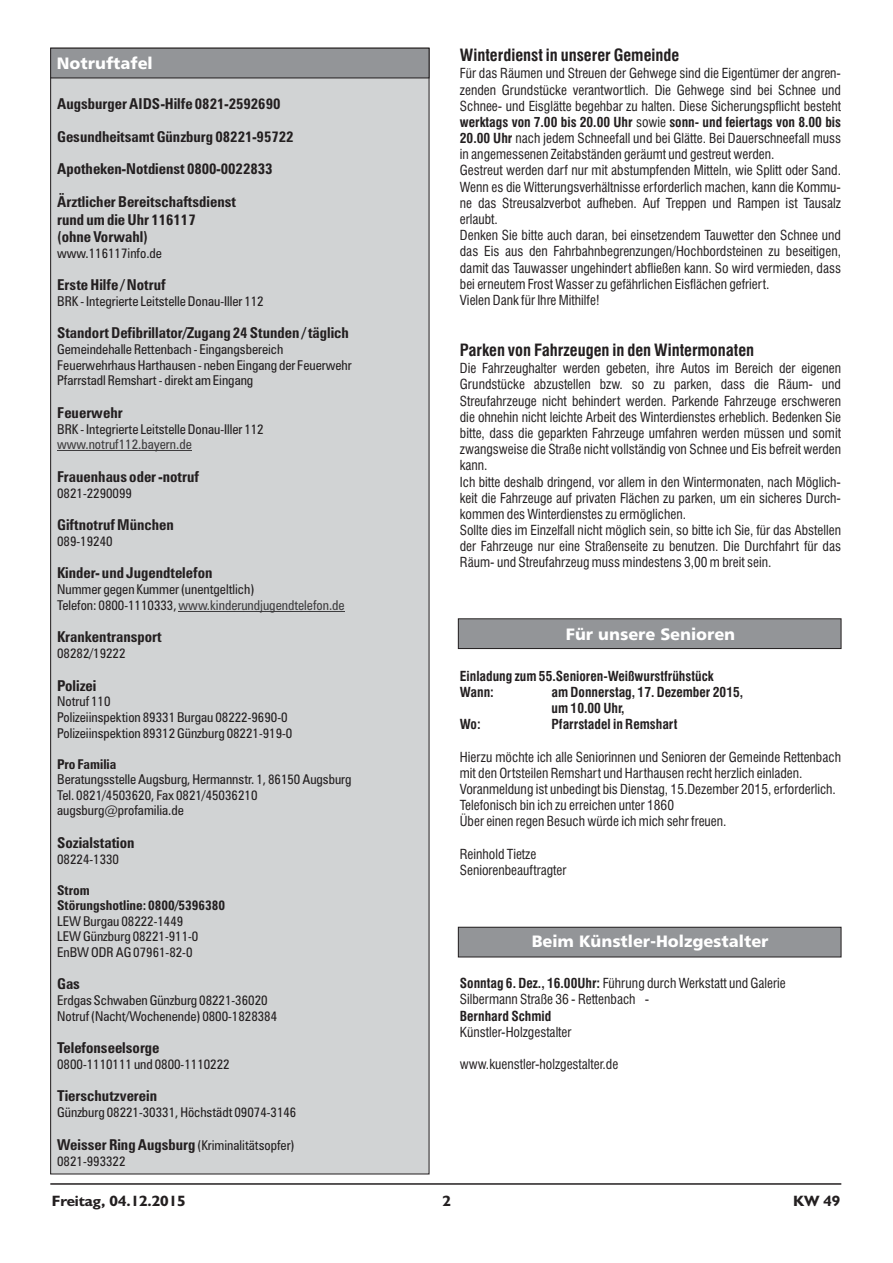
<style>
.page{position:relative;width:893px;height:1263px;background:#fff}
.page>*{position:absolute;margin:0;border:0;box-sizing:border-box;transform-origin:0 0}
.t1{font:16.5px "Humanist 777 BT Black B";color:#fff}
.t2{font:700 condensed 16.5px "Swiss 721 BT";color:#231f20}
.t3{font:700 condensed 15px/32.8px "Zurich BT";color:#231f20}
.t4{font:700 15px "Humanist 521 BT";letter-spacing:-.005em;color:#231f20;scale:1.04 1}
.t5{font:condensed 13.5px/16.2px "Swiss 721 BT";color:#231f20}
.t6{font:condensed 13.5px/15.6px "Zurich BT";color:#231f20}
.t7{font:700 condensed 13.5px/16.2px "Swiss 721 BT";color:#231f20}
.t8{font:700 condensed 13.5px/15.6px "Zurich BT";color:#231f20}
.t9{font:condensed 13.5px "Zurich BT";color:#3e3d3f}
.s1{color:#3e3d3f}
.s2{font-weight:700;font-size:15px}
.s3{font-weight:700}
</style>
<div class="page">
<div style="left:51px;top:48px;width:378px;height:1126px;background:#d1d3d4"></div>
<hr style="left:50px;top:1183px;width:791px;height:2px;background:#231f20">
<hr style="left:57px;top:451px;width:135px;height:1px;background:#3e3d3f">
<hr style="left:179px;top:611px;width:166px;height:1px;background:#3e3d3f">
<div style="left:51px;top:48px;width:378px;height:30px;background:#939598"></div>
<div style="left:50px;top:48px;width:379px;height:30px;border:1px solid #231f20"></div>
<div style="left:458px;top:619px;width:383px;height:30px;background:#939598"></div>
<div style="left:458px;top:618px;width:383px;height:31px;border:1px solid #231f20"></div>
<div style="left:458px;top:927px;width:383px;height:30px;background:#939598"></div>
<div style="left:458px;top:927px;width:383px;height:30px;border:1px solid #231f20"></div>
<p class="t1" style="left:57px;top:57px;width:97px">Notruftafel</p>
<p class="t3" style="left:57px;top:89px;width:238px">Augsburger AIDS-Hilfe 0821-2592690<br>Gesundheitsamt Günzburg 08221-95722<br>Apotheken-Notdienst 0800-0022833<br>Ärztlicher Bereitschaftsdienst</p>
<p class="t3" style="left:57px;top:212px;width:140px;line-height:17.2px">rund um die Uhr 116117 (ohne Vorwahl)</p>
<p class="t6" style="left:57px;top:246px;width:106px">www.116117info.de</p>
<p class="t3" style="left:57px;top:270px;width:110px">Erste Hilfe / Notruf</p>
<p class="t6" style="left:57px;top:295px;width:208px">BRK - Integrierte Leitstelle Donau-Iller 112</p>
<p class="t3" style="left:57px;top:318px;width:293px">Standort Defibrillator/Zugang 24 Stunden / täglich</p>
<p class="t6" style="left:57px;top:343px;width:296px">Gemeindehalle Rettenbach - Eingangsbereich<br>Feuerwehrhaus Harthausen - neben Eingang der Feuerwehr<br>Pfarrstadl Remshart - direkt am Eingang</p>
<p class="t3" style="left:57px;top:398px;width:67px">Feuerwehr</p>
<p class="t6" style="left:57px;top:422px;width:208px">BRK - Integrierte Leitstelle Donau-Iller 112</p>
<p class="t3" style="left:57px;top:461px;width:143px">Frauenhaus oder -notruf</p>
<p class="t6" style="left:57px;top:486px;width:76px">0821-2290099</p>
<p class="t3" style="left:57px;top:510px;width:118px">Giftnotruf München</p>
<p class="t6" style="left:57px;top:535px;width:57px">089-19240</p>
<p class="t3" style="left:57px;top:558px;width:157px">Kinder- und Jugendtelefon</p>
<p class="t6" style="left:57px;top:583px;width:289px">Nummer gegen Kummer (unentgeltlich)<br>Telefon: 0800-1110333,<span class="s1">www.kinderundjugendtelefon.de</span></p>
<p class="t3" style="left:57px;top:622px;width:106px">Krankentransport</p>
<p class="t6" style="left:57px;top:647px;width:70px">08282/19222</p>
<p class="t3" style="left:57px;top:670px;width:41px">Polizei</p>
<p class="t6" style="left:57px;top:695px;width:237px">Notruf 110<br>Polizeiinspektion 89331 Burgau 08222-9690-0<br>Polizeiinspektion 89312 Günzburg 08221-919-0</p>
<p class="t8" style="left:57px;top:757px;width:61px">Pro Familia</p>
<p class="t6" style="left:57px;top:773px;width:296px">Beratungsstelle Augsburg, Hermannstr. 1, 86150 Augsburg<br>Tel. 0821/4503620, Fax 0821/45036210 augsburg@profamilia.de</p>
<p class="t3" style="left:57px;top:827px;width:79px">Sozialstation</p>
<p class="t6" style="left:57px;top:852px;width:63px">08224-1330</p>
<p class="t8" style="left:57px;top:883px;width:170px">Strom<br>Störungshotline: 0800/5396380</p>
<p class="t6" style="left:57px;top:914px;width:143px">LEW Burgau 08222-1449<br>LEW Günzburg 08221-911-0<br>EnBW ODR AG 07961-82-0</p>
<p class="t3" style="left:57px;top:969px;width:24px">Gas</p>
<p class="t6" style="left:57px;top:994px;width:222px">Erdgas Schwaben Günzburg 08221-36020<br>Notruf (Nacht/Wochenende) 0800-1828384</p>
<p class="t3" style="left:57px;top:1033px;width:104px">Telefonseelsorge</p>
<p class="t6" style="left:57px;top:1058px;width:174px">0800-1110111 und 0800-1110222</p>
<p class="t3" style="left:57px;top:1081px;width:102px">Tierschutzverein</p>
<p class="t6" style="left:57px;top:1106px;width:241px">Günzburg 08221-30331, Höchstädt 09074-3146</p>
<p class="t6" style="left:57px;top:1138px;width:239px"><span class="s2">Weisser Ring Augsburg</span> (Kriminalitätsopfer)<br>0821-993322</p>
<p class="t9" style="left:57px;top:440px;width:136px">www.notruf112.bayern.de</p>
<p class="t2" style="left:460px;top:49px;width:221px">Winterdienst in unserer Gemeinde</p>
<p class="t5" style="left:460px;top:66px;width:383px">Für das Räumen und Streuen der Gehwege sind die Eigentümer der angren&shy;zenden Grundstücke verantwortlich. Die Gehwege sind bei Schnee und Schnee- und Eisglätte begehbar zu halten. Diese Sicherungspflicht besteht <span class="s3">werktags von 7.00 bis 20.00 Uhr</span> sowie <span class="s3">sonn- und feiertags von 8.00 bis 20.00 Uhr</span> nach jedem Schneefall und bei Glätte. Bei Dauerschneefall muss in angemessenen Zeitabständen geräumt und gestreut werden.<br>Gestreut werden darf nur mit abstumpfenden Mitteln, wie Splitt oder Sand.<br>Wenn es die Witterungsverhältnisse erforderlich machen, kann die Kommu&shy;ne das Streusalzverbot aufheben. Auf Treppen und Rampen ist Tausalz erlaubt.<br>Denken Sie bitte auch daran, bei einsetzendem Tauwetter den Schnee und das Eis aus den Fahrbahnbegrenzungen/Hochbordsteinen zu beseitigen, damit das Tauwasser ungehindert abfließen kann. So wird vermieden, dass bei erneutem Frost Wasser zu gefährlichen Eisflächen gefriert.<br>Vielen Dank für Ihre Mithilfe!</p>
<p class="t2" style="left:460px;top:344px;width:296px">Parken von Fahrzeugen in den Wintermonaten</p>
<p class="t5" style="left:460px;top:361px;width:383px">Die Fahrzeughalter werden gebeten, ihre Autos im Bereich der eigenen Grundstücke abzustellen bzw. so zu parken, dass die Räum- und Streufahrzeuge nicht behindert werden. Parkende Fahrzeuge erschweren die ohnehin nicht leichte Arbeit des Winterdienstes erheblich. Bedenken Sie bitte, dass die geparkten Fahrzeuge umfahren werden müssen und somit zwangsweise die Straße nicht vollständig von Schnee und Eis befreit werden kann.<br>Ich bitte deshalb dringend, vor allem in den Wintermonaten, nach Möglich&shy;keit die Fahrzeuge auf privaten Flächen zu parken, um ein sicheres Durch&shy;kommen des Winterdienstes zu ermöglichen.<br>Sollte dies im Einzelfall nicht möglich sein, so bitte ich Sie, für das Abstellen der Fahrzeuge nur eine Straßenseite zu benutzen. Die Durchfahrt für das Räum- und Streufahrzeug muss mindestens 3,00 m breit sein.</p>
<p class="t1" style="left:526px;top:626px;width:251px">Amtliche Bekanntmachungen</p>
<p class="t1" style="left:566px;top:627px;width:171px">Für unsere Senioren</p>
<p class="t7" style="left:460px;top:669px;width:255px">Einladung zum 55.Senioren-Weißwurstfrühstück<br>Wann:</p>
<p class="t7" style="left:552px;top:685px;width:193px">am Donnerstag, 17. Dezember 2015, um 10.00 Uhr,</p>
<p class="t7" style="left:460px;top:717px;width:22px">Wo:</p>
<p class="t7" style="left:552px;top:717px;width:127px">Pfarrstadel in Remshart</p>
<p class="t5" style="left:460px;top:750px;width:383px">Hierzu möchte ich alle Seniorinnen und Senioren der Gemeinde Rettenbach mit den Ortsteilen Remshart und Harthausen recht herzlich einladen.<br>Voranmeldung ist unbedingt bis Dienstag, 15.Dezember 2015, erforderlich.<br>Telefonisch bin ich zu erreichen unter 1860<br>Über einen regen Besuch würde ich mich sehr freuen.</p>
<p class="t5" style="left:460px;top:847px;width:108px">Reinhold Tietze<br>Seniorenbeauftragter</p>
<p class="t1" style="left:526px;top:934px;width:251px">Amtliche Bekanntmachungen</p>
<p class="t1" style="left:532px;top:934px;width:238px">Beim Künstler-Holzgestalter</p>
<p class="t5" style="left:460px;top:976px;width:327px"><span class="s3">Sonntag 6. Dez., 16.00Uhr:</span> Führung durch Werkstatt und Galerie<br>Silbermann Straße 36 - Rettenbach -</p>
<p class="t7" style="left:460px;top:1009px;width:93px">Bernhard Schmid</p>
<p class="t5" style="left:460px;top:1025px;width:113px">Künstler-Holzgestalter</p>
<p class="t5" style="left:460px;top:1057px;width:160px">www.kuenstler-holzgestalter.de</p>
<p class="t4" style="left:52px;top:1195px;width:130px">Freitag, 04.12.2015</p>
<p class="t4" style="left:442px;top:1195px;width:10px">2</p>
<p class="t4" style="left:793px;top:1195px;width:47px">KW 49</p>
</div>
